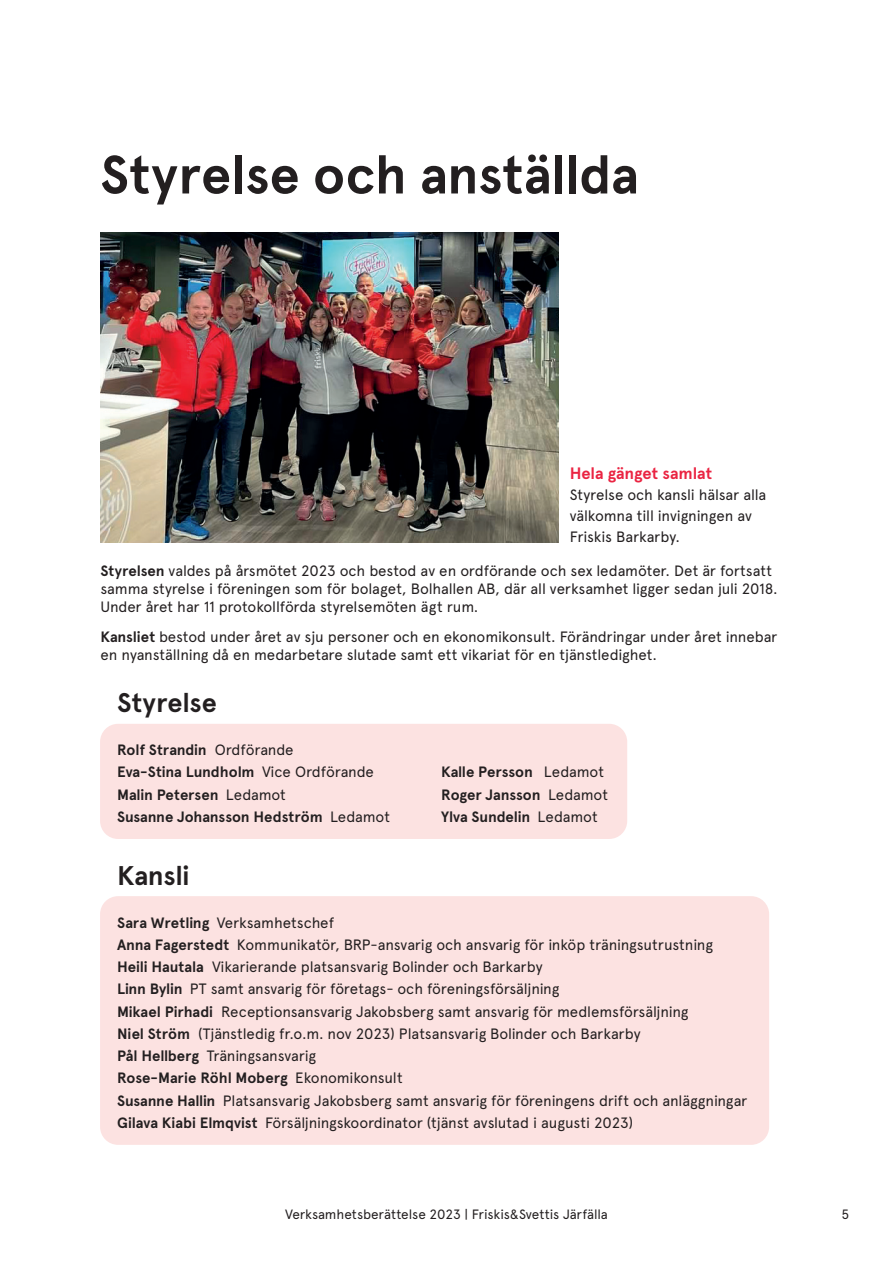
<style>
.page{position:relative;width:893px;height:1263px;background:#fff}
.page>*{position:absolute;margin:0;border:0;box-sizing:border-box;transform-origin:0 0}
.t1{font:700 54px "Apercu";letter-spacing:-.005em;color:#231f20}
.t2{font:700 27px "Apercu";letter-spacing:-.005em;color:#231f20}
.t3{font:700 16.5px "Apercu";letter-spacing:-.005em;color:#ea2442}
.t4{font:15px/22.2px "Apercu";letter-spacing:-.01em;color:#231f20}
.t5{font:700 15px/22.2px "Apercu";letter-spacing:-.005em;color:#231f20}
.t6{font:13.5px "Apercu";letter-spacing:-.01em;color:#231f20}
.s1{font-weight:700}
.s2{font-weight:400}
</style>
<div class="page">
<div style="left:100px;top:724px;width:527px;height:115px;background:#fce2e1;border-radius:18px"></div>
<div style="left:100px;top:896px;width:669px;height:249px;background:#fce2e1;border-radius:18px"></div>
<img style="left:100px;top:233px;width:458px;height:309px">
<h1 class="t1" style="left:100px;top:142px;width:540px">Styrelse och anställda</h1>
<p class="t3" style="left:570px;top:463px;width:144px">Hela gänget samlat</p>
<p class="t4" style="left:570px;top:484px;width:198px;line-height:21px">Styrelse och kansli hälsar alla välkomna till invigningen av<br>Friskis Barkarby.</p>
<p class="t4" style="left:100px;top:561px;width:679px;line-height:18px"><span class="s1">Styrelsen</span> valdes på årsmötet 2023 och bestod av en ordförande och sex ledamöter. Det är fortsatt samma styrelse i föreningen som för bolaget, Bolhallen AB, där all verksamhet ligger sedan juli 2018.<br>Under året har 11 protokollförda styrelsemöten ägt rum.</p>
<p class="t4" style="left:100px;top:628px;width:678px;line-height:18px"><span class="s1">Kansliet</span> bestod under året av sju personer och en ekonomikonsult. Förändringar under året innebar en nyanställning då en medarbetare slutade samt ett vikariat för en tjänstledighet.</p>
<h2 class="t2" style="left:117px;top:686px;width:101px">Styrelse</h2>
<p class="t5" style="left:117px;top:739px;width:258px">Rolf Strandin <span class="s2">Ordförande<br></span>Eva-Stina Lundholm <span class="s2">Vice Ordförande</span></p>
<p class="t5" style="left:441px;top:761px;width:164px">Kalle Persson <span class="s2">Ledamot</span></p>
<p class="t5" style="left:117px;top:783px;width:170px">Malin Petersen <span class="s2">Ledamot</span></p>
<p class="t5" style="left:441px;top:783px;width:168px">Roger Jansson <span class="s2">Ledamot</span></p>
<p class="t5" style="left:117px;top:806px;width:275px">Susanne Johansson Hedström <span class="s2">Ledamot</span></p>
<p class="t5" style="left:441px;top:806px;width:158px">Ylva Sundelin <span class="s2">Ledamot</span></p>
<h2 class="t2" style="left:117px;top:859px;width:74px">Kansli</h2>
<p class="t4" style="left:117px;top:911px;width:632px"><span class="s1">Sara Wretling</span> Verksamhetschef<br><span class="s1">Anna Fagerstedt</span> Kommunikatör, BRP-ansvarig och ansvarig för inköp träningsutrustning<br><span class="s1">Heili Hautala</span> Vikarierande platsansvarig Bolinder och Barkarby<br><span class="s1">Linn Bylin</span> PT samt ansvarig för företags- och föreningsförsäljning<br><span class="s1">Mikael Pirhadi</span> Receptionsansvarig Jakobsberg samt ansvarig för medlemsförsäljning<br><span class="s1">Niel Ström</span> (Tjänstledig fr.o.m. nov 2023) Platsansvarig Bolinder och Barkarby<br><span class="s1">Pål Hellberg</span> Träningsansvarig<br><span class="s1">Rose-Marie Röhl Moberg</span> Ekonomikonsult<br><span class="s1">Susanne Hallin</span> Platsansvarig Jakobsberg samt ansvarig för föreningens drift och anläggningar <span class="s1">Gilava Kiabi Elmqvist</span> Försäljningskoordinator (tjänst avslutad i augusti 2023)</p>
<p class="t6" style="left:285px;top:1206px;width:324px">Verksamhetsberättelse 2023 | Friskis&amp;Svettis Järfälla</p>
<p class="t6" style="left:842px;top:1206px;width:9px">5</p>
</div>
